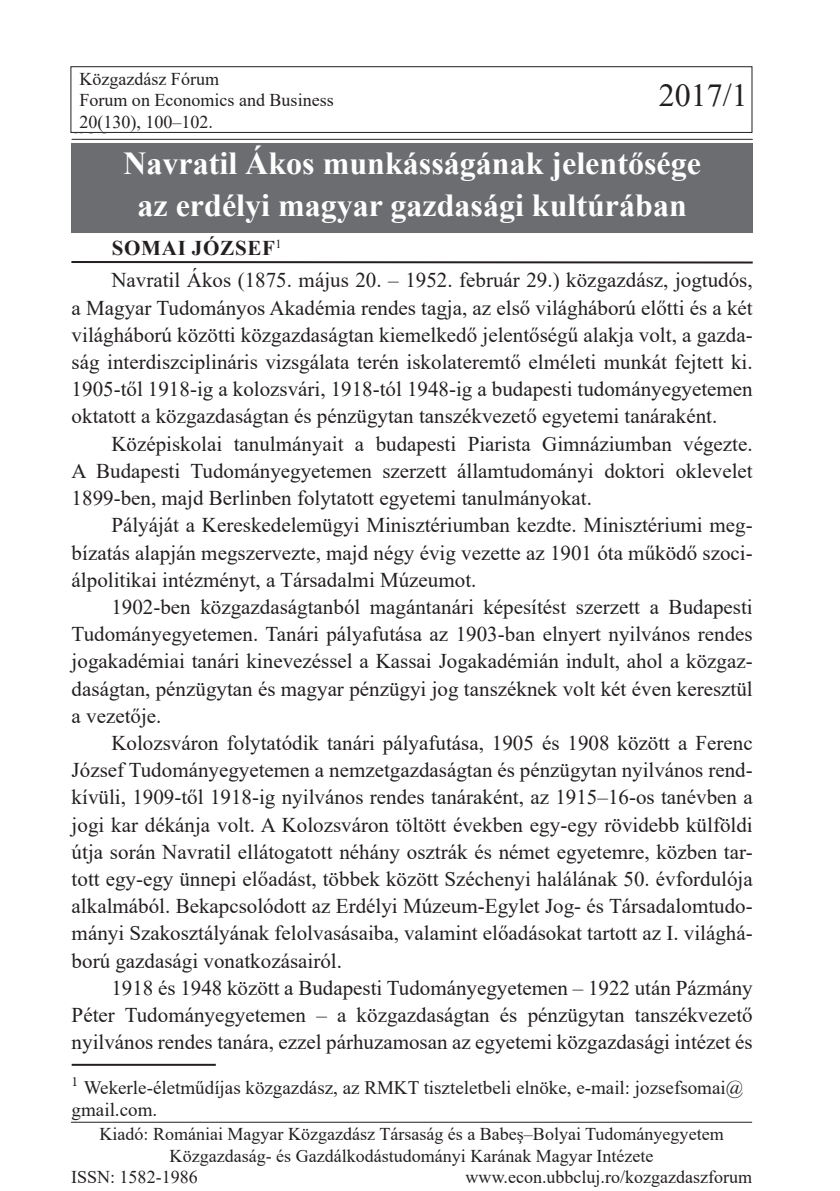
<style>
.page{position:relative;width:840px;height:1191px;background:#fff}
.page>*{position:absolute;margin:0;border:0;box-sizing:border-box;transform-origin:0 0}
.Medium_Grid_2{font:700 32px "Times New Roman";color:#fff}
.t1{font:32px "Times New Roman";color:#231f20}
.t2{font:24px "Zapf CE Normal";color:#231f20}
.t3{font:21px/27.2px "Times New Roman";color:#231f20;text-align:justify}
.Medium_Grid_2-2{font:700 21px "Times New Roman";letter-spacing:.035em;color:#231f20}
.t4{font:19px/22.8px "Times New Roman";color:#231f20}
.t5{font:18px "Times New Roman";color:#231f20}
</style>
<div class="page">
<hr style="left:72px;top:1133px;width:680px;height:1px;background:#231f20">
<hr style="left:72px;top:139px;width:680px;height:1px;background:#231f20">
<div style="left:71px;top:143px;width:681px;height:89px;background:#6c6d70"></div>
<hr style="left:72px;top:1063px;width:144px;height:2px;background:#231f20">
<hr style="left:71px;top:261px;width:681px;height:2px;background:#231f20">
<div style="left:70px;top:66px;width:682px;height:67px;border:1px solid #231f20"></div>
<div style="left:71px;top:1127px;width:680px;height:63px;background:#fff"></div>
<hr style="left:71px;top:1121px;width:680px;height:1px;background:#231f20">
<p class="t5" style="left:79px;top:66px;width:141px">Közgazdász Fórum</p>
<p class="t5" style="left:79px;top:88px;width:255px">Forum on Economics and Business</p>
<p class="t5" style="left:79px;top:109px;width:135px">20(130), 100–102.</p>
<p class="t2" style="left:72px;top:110px;width:41px">100</p>
<p class="t1" style="left:658px;top:72px;width:90px">2017/1</p>
<p class="Medium_Grid_2" style="left:123px;top:140px;width:578px">Navratil Ákos munkásságának jelentősége</p>
<p class="Medium_Grid_2" style="left:137px;top:182px;width:550px">az erdélyi magyar gazdasági kultúrában</p>
<p class="Medium_Grid_2-2" style="left:112px;top:232px;width:171px">SOMAI JÓZSEF<sup>1</sup></p>
<p class="t3" style="left:72px;top:266px;width:682px;text-indent:40px">Navratil Ákos (1875. május 20. – 1952. február 29.) közgazdász, jogtudós, a Magyar Tudományos Akadémia rendes tagja, az első világháború előtti és a két világháború közötti közgazdaságtan kiemelkedő jelentőségű alakja volt, a gazda&shy;ság interdiszciplináris vizsgálata terén iskolateremtő elméleti munkát fejtett ki.<br>1905-től 1918-ig a kolozsvári, 1918-tól 1948-ig a budapesti tudományegyetemen oktatott a közgazdaságtan és pénzügytan tanszékvezető egyetemi tanáraként.</p>
<p class="t3" style="left:111px;top:429px;width:642px">Középiskolai tanulmányait a budapesti Piarista Gimnáziumban végezte.</p>
<p class="t3" style="left:72px;top:456px;width:682px">A Budapesti Tudományegyetemen szerzett államtudományi doktori oklevelet<br>1899-ben, majd Berlinben folytatott egyetemi tanulmányokat.</p>
<p class="t3" style="left:72px;top:511px;width:682px;text-indent:40px">Pályáját a Kereskedelemügyi Minisztériumban kezdte. Minisztériumi meg&shy;bízatás alapján megszervezte, majd négy évig vezette az 1901 óta működő szoci&shy;álpolitikai intézményt, a Társadalmi Múzeumot.</p>
<p class="t3" style="left:72px;top:592px;width:682px;text-indent:40px">1902-ben közgazdaságtanból magántanári képesítést szerzett a Budapesti Tudományegyetemen. Tanári pályafutása az 1903-ban elnyert nyilvános rendes jogakadémiai tanári kinevezéssel a Kassai Jogakadémián indult, ahol a közgaz&shy;daságtan, pénzügytan és magyar pénzügyi jog tanszéknek volt két éven keresztül a vezetője.</p>
<p class="t3" style="left:72px;top:728px;width:682px;text-indent:40px">Kolozsváron folytatódik tanári pályafutása, 1905 és 1908 között a Ferenc József Tudományegyetemen a nemzetgazdaságtan és pénzügytan nyilvános rend&shy;kívüli, 1909-től 1918-ig nyilvános rendes tanáraként, az 1915–16-os tanévben a jogi kar dékánja volt. A Kolozsváron töltött években egy-egy rövidebb külföldi útja során Navratil ellátogatott néhány osztrák és német egyetemre, közben tar&shy;tott egy-egy ünnepi előadást, többek között Széchenyi halálának 50. évfordulója alkalmából. Bekapcsolódott az Erdélyi Múzeum-Egylet Jog- és Társadalomtudo&shy;mányi Szakosztályának felolvasásaiba, valamint előadásokat tartott az I. világhá&shy;ború gazdasági vonatkozásairól.</p>
<p class="t3" style="left:72px;top:973px;width:682px;text-indent:40px">1918 és 1948 között a Budapesti Tudományegyetemen – 1922 után Pázmány Péter Tudományegyetemen – a közgazdaságtan és pénzügytan tanszékvezető nyilvános rendes tanára, ezzel párhuzamosan az egyetemi közgazdasági intézet és</p>
<p class="t4" style="left:72px;top:1075px;width:672px"><sup>1</sup> Wekerle-életműdíjas közgazdász, az RMKT tiszteletbeli elnöke, e-mail: jozsefsomai@ gmail.com.</p>
<p class="t5" style="left:99px;top:1121px;width:625px">Kiadó: Romániai Magyar Közgazdász Társaság és a Babeş–Bolyai Tudományegyetem</p>
<p class="t5" style="left:169px;top:1143px;width:485px">Közgazdaság- és Gazdálkodástudományi Karának Magyar Intézete</p>
<p class="t5" style="left:71px;top:1164px;width:128px">ISSN: 1582-1986</p>
<p class="t5" style="left:465px;top:1164px;width:288px">www.econ.ubbcluj.ro/kozgazdaszforum</p>
</div>
